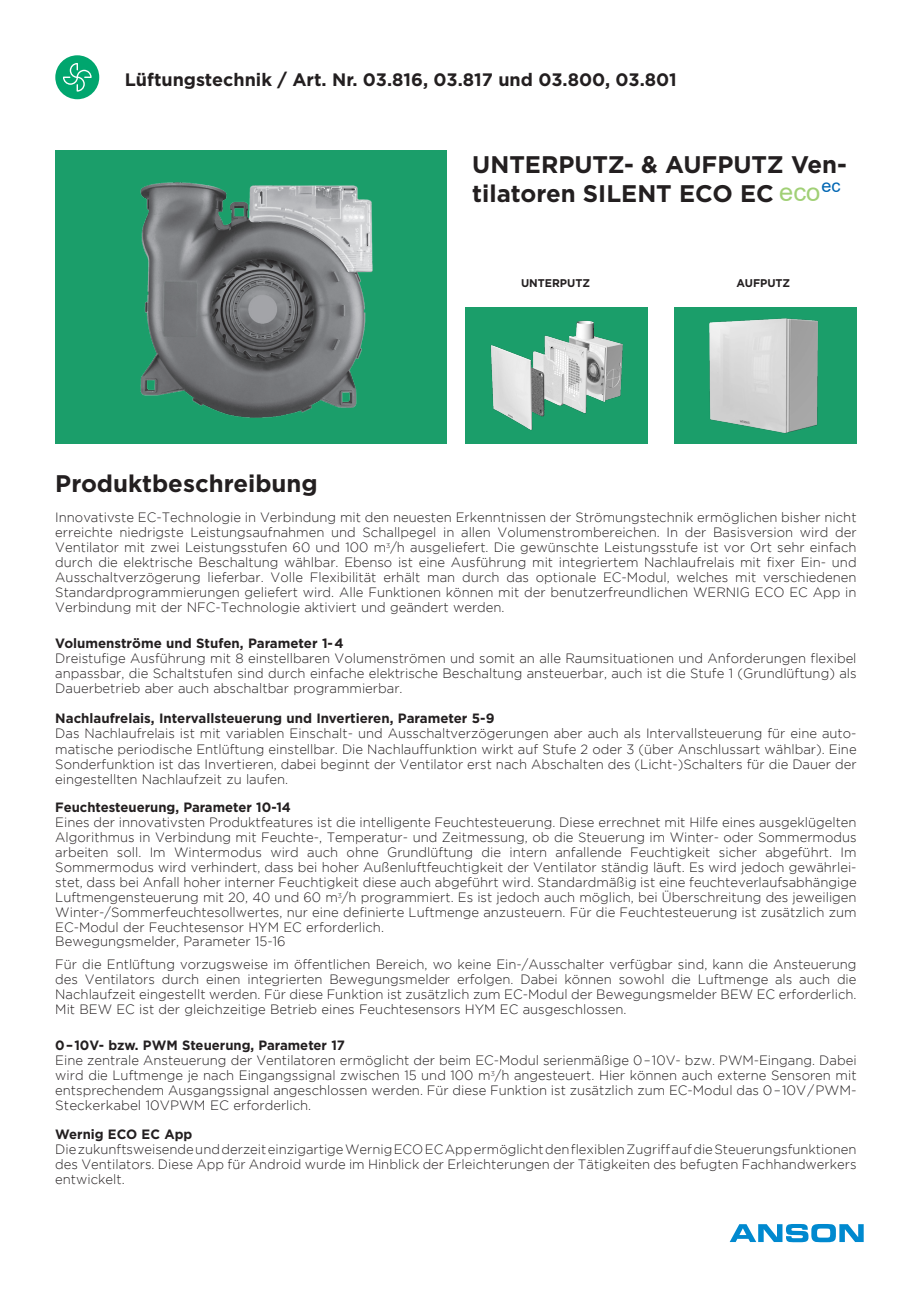
<style>
.page{position:relative;width:919px;height:1289px;background:#fff}
.page>*{position:absolute;margin:0;border:0;box-sizing:border-box;transform-origin:0 0}
.Seitenüberschrift{font:700 24px/28.8px "Gotham";color:#231f20}
.Headline{font:700 24px "Gotham";color:#231f20}
.Navigationspfad{font:700 18px "Gotham";color:#231f20}
.Seitenüberschrift_15{font:18px "Arial";color:#0166b3}
.Katalogtext_allgemei{font:300 13.5px/15px "Gotham";color:#231f20;text-align:justify}
.Katalogtext_allgemei-2{font:700 13.5px "Gotham";color:#231f20}
.Tabellentext{font:700 11.25px "Gotham";color:#231f20}
.s1{font-family:"Arial";font-weight:400;font-size:25.5px;color:#a1d076}
</style>
<div class="page">
<svg style="left:729px;top:1224px;width:134px;height:18px"></svg>
<div style="left:465px;top:307px;width:183px;height:137px;background:#1b9e6a"></div>
<div style="left:673px;top:307px;width:183px;height:137px;background:#1b9e6a"></div>
<div style="left:55px;top:55px;width:44px;height:44px;background:#00a66e;border-radius:50%"></div>
<svg style="left:63px;top:63px;width:29px;height:29px"></svg>
<div style="left:55px;top:151px;width:391px;height:293px;background:#1b9e6a"></div>
<img style="left:140px;top:182px;width:233px;height:236px">
<img style="left:490px;top:320px;width:133px;height:110px">
<img style="left:709px;top:318px;width:109px;height:116px">
<p class="Navigationspfad" style="left:125px;top:69px;width:553px">Lüftungstechnik / Art. Nr. 03.816, 03.817 und 03.800, 03.801</p>
<p class="Seitenüberschrift" style="left:472px;top:149px;width:376px">UNTERPUTZ- &amp; AUFPUTZ Ven&shy;tilatoren SILENT ECO EC <span class="s1">eco</span></p>
<p class="Seitenüberschrift_15" style="left:821px;top:173px;width:21px">ec</p>
<p class="Tabellentext" style="left:521px;top:277px;width:70px">UNTERPUTZ</p>
<p class="Tabellentext" style="left:736px;top:277px;width:55px">AUFPUTZ</p>
<p class="Headline" style="left:55px;top:470px;width:264px">Produktbeschreibung</p>
<p class="Katalogtext_allgemei" style="left:55px;top:509px;width:802px">Innovativste EC-Technologie in Verbindung mit den neuesten Erkenntnissen der Strömungstechnik ermöglichen bisher nicht erreichte niedrigste Leistungsaufnahmen und Schallpegel in allen Volumenstrombereichen. In der Basisversion wird der Ventilator mit zwei Leistungsstufen 60 und 100 m<sup>3</sup>/h ausgeliefert. Die gewünschte Leistungsstufe ist vor Ort sehr einfach durch die elektrische Beschaltung wählbar. Ebenso ist eine Ausführung mit integriertem Nachlaufrelais mit fixer Ein- und Ausschaltverzögerung lieferbar. Volle Flexibilität erhält man durch das optionale EC-Modul, welches mit verschiedenen Standardprogrammierungen geliefert wird. Alle Funktionen können mit der benutzerfreundlichen WERNIG ECO EC App in Verbindung mit der NFC-Technologie aktiviert und geändert werden.</p>
<p class="Katalogtext_allgemei-2" style="left:55px;top:636px;width:290px">Volumenströme und Stufen, Parameter 1-4</p>
<p class="Katalogtext_allgemei" style="left:55px;top:651px;width:802px">Dreistufige Ausführung mit 8 einstellbaren Volumenströmen und somit an alle Raumsituationen und Anforderungen flexibel anpassbar, die Schaltstufen sind durch einfache elektrische Beschaltung ansteuerbar, auch ist die Stufe 1 (Grundlüftung) als Dauerbetrieb aber auch abschaltbar programmierbar.</p>
<p class="Katalogtext_allgemei-2" style="left:55px;top:711px;width:440px">Nachlaufrelais, Intervallsteuerung und Invertieren, Parameter 5-9</p>
<p class="Katalogtext_allgemei" style="left:55px;top:726px;width:802px">Das Nachlaufrelais ist mit variablen Einschalt- und Ausschaltverzögerungen aber auch als Intervallsteuerung für eine auto&shy;matische periodische Entlüftung einstellbar. Die Nachlauffunktion wirkt auf Stufe 2 oder 3 (über Anschlussart wählbar). Eine Sonderfunktion ist das Invertieren, dabei beginnt der Ventilator erst nach Abschalten des (Licht-)Schalters für die Dauer der eingestellten Nachlaufzeit zu laufen.</p>
<p class="Katalogtext_allgemei-2" style="left:55px;top:799px;width:237px">Feuchtesteuerung, Parameter 10-14</p>
<p class="Katalogtext_allgemei" style="left:55px;top:814px;width:802px">Eines der innovativsten Produktfeatures ist die intelligente Feuchtesteuerung. Diese errechnet mit Hilfe eines ausgeklügelten Algorithmus in Verbindung mit Feuchte-, Temperatur- und Zeitmessung, ob die Steuerung im Winter- oder Sommermodus arbeiten soll. Im Wintermodus wird auch ohne Grundlüftung die intern anfallende Feuchtigkeit sicher abgeführt. Im Sommermodus wird verhindert, dass bei hoher Außenluftfeuchtigkeit der Ventilator ständig läuft. Es wird jedoch gewährlei&shy;stet, dass bei Anfall hoher interner Feuchtigkeit diese auch abgeführt wird. Standardmäßig ist eine feuchteverlaufsabhängige Luftmengensteuerung mit 20, 40 und 60 m<sup>3</sup>/h programmiert. Es ist jedoch auch möglich, bei Überschreitung des jeweiligen Winter-/Sommerfeuchtesollwertes, nur eine definierte Luftmenge anzusteuern. Für die Feuchtesteuerung ist zusätzlich zum EC-Modul der Feuchtesensor HYM EC erforderlich.</p>
<p class="Katalogtext_allgemei" style="left:55px;top:933px;width:232px">Bewegungsmelder, Parameter 15-16</p>
<p class="Katalogtext_allgemei" style="left:55px;top:956px;width:802px">Für die Entlüftung vorzugsweise im öffentlichen Bereich, wo keine Ein-/Ausschalter verfügbar sind, kann die Ansteuerung des Ventilators durch einen integrierten Bewegungsmelder erfolgen. Dabei können sowohl die Luftmenge als auch die Nachlaufzeit eingestellt werden. Für diese Funktion ist zusätzlich zum EC-Modul der Bewegungsmelder BEW EC erforderlich.<br>Mit BEW EC ist der gleichzeitige Betrieb eines Feuchtesensors HYM EC ausgeschlossen.</p>
<p class="Katalogtext_allgemei-2" style="left:55px;top:1037px;width:291px">0–10V- bzw. PWM Steuerung, Parameter 17</p>
<p class="Katalogtext_allgemei" style="left:55px;top:1052px;width:802px">Eine zentrale Ansteuerung der Ventilatoren ermöglicht der beim EC-Modul serienmäßige 0–10V- bzw. PWM-Eingang. Dabei wird die Luftmenge je nach Eingangssignal zwischen 15 und 100 m<sup>3</sup>/h angesteuert. Hier können auch externe Sensoren mit entsprechendem Ausgangssignal angeschlossen werden. Für diese Funktion ist zusätzlich zum EC-Modul das 0–10V/PWM-Steckerkabel 10VPWM EC erforderlich.</p>
<p class="Katalogtext_allgemei-2" style="left:55px;top:1126px;width:139px">Wernig ECO EC App</p>
<p class="Katalogtext_allgemei" style="left:55px;top:1141px;width:802px">Die zukunftsweisende und derzeit einzigartige Wernig ECO EC App ermöglicht den flexiblen Zugriff auf die Steuerungsfunktionen des Ventilators. Diese App für Android wurde im Hinblick der Erleichterungen der Tätigkeiten des befugten Fachhandwerkers entwickelt.</p>
</div>
